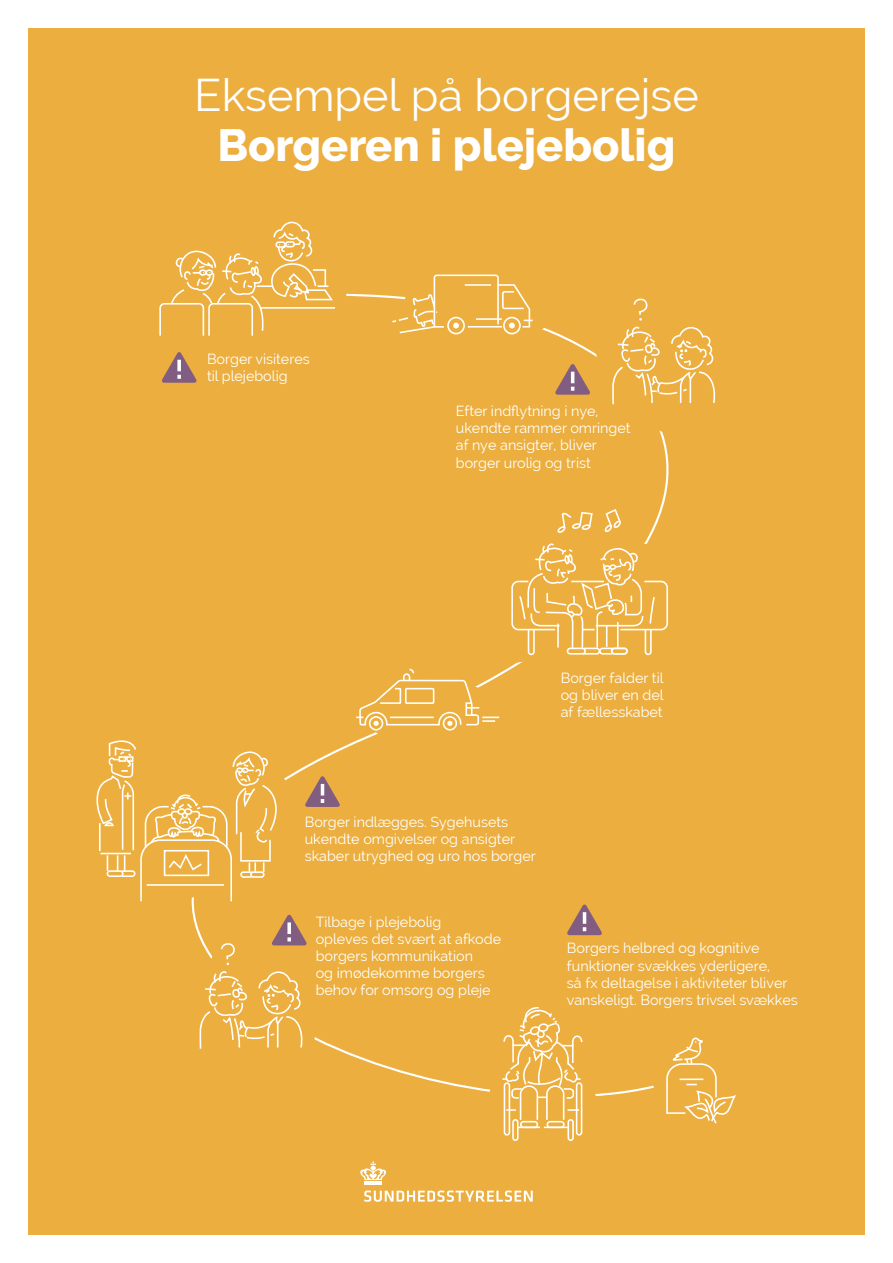
<style>
.page{position:relative;width:893px;height:1263px;background:#fff}
.page>*{position:absolute;margin:0;border:0;box-sizing:border-box;transform-origin:0 0}
.t1{font:45px "Raleway";color:#fff}
.t2{font:800 45px "Raleway";color:#fff}
.t3{font:14.4px/17.2px "Raleway";color:#fff}
</style>
<div class="page">
<div style="left:28px;top:28px;width:836px;height:1207px;background:#ebae3f"></div>
<svg style="left:284px;top:742px;width:69px;height:39px"></svg>
<svg style="left:596px;top:298px;width:120px;height:140px"></svg>
<svg style="left:390px;top:274px;width:168px;height:62px"></svg>
<svg style="left:666px;top:1037px;width:70px;height:87px"></svg>
<svg style="left:557px;top:512px;width:36px;height:21px"></svg>
<svg style="left:604px;top:509px;width:17px;height:24px"></svg>
<svg style="left:356px;top:543px;width:312px;height:200px"></svg>
<hr style="left:390px;top:716px;width:44px;height:2px;background:#fff">
<div style="left:520px;top:1121px;width:18px;height:7px;border:2px solid #fff;border-radius:3px"></div>
<div style="left:546px;top:1121px;width:19px;height:7px;border:2px solid #fff;border-radius:3px"></div>
<div style="left:504px;top:1082px;width:6px;height:53px;border:2px solid #fff;border-radius:2px"></div>
<hr style="left:518px;top:1126px;width:22px;height:2px;background:#fff">
<div style="left:512px;top:1119px;width:7px;height:22px;border:2px solid #fff;border-radius:2px"></div>
<div style="left:576px;top:1082px;width:6px;height:53px;border:2px solid #fff;border-radius:2px"></div>
<hr style="left:544px;top:1126px;width:24px;height:2px;background:#fff">
<div style="left:567px;top:1119px;width:7px;height:22px;border:2px solid #fff;border-radius:2px"></div>
<svg style="left:502px;top:1007px;width:99px;height:114px"></svg>
<svg style="left:159px;top:221px;width:190px;height:115px"></svg>
<svg style="left:96px;top:740px;width:181px;height:163px"></svg>
<svg style="left:555px;top:364px;width:35px;height:31px"></svg>
<svg style="left:161px;top:352px;width:36px;height:31px"></svg>
<svg style="left:567px;top:904px;width:35px;height:31px"></svg>
<svg style="left:305px;top:776px;width:35px;height:31px"></svg>
<svg style="left:192px;top:914px;width:139px;height:135px"></svg>
<hr style="left:364px;top:1181px;width:18px;height:3px;background:#fff">
<svg style="left:360px;top:1161px;width:26px;height:19px"></svg>
<svg style="left:364px;top:1190px;width:169px;height:12px"></svg>
<h1 class="t1" style="left:194px;top:69px;width:506px">Eksempel på borgerejse</h1>
<h1 class="t2" style="left:217px;top:120px;width:459px">Borgeren i plejebolig</h1>
<p class="t3" style="left:207px;top:350px;width:104px">Borger visiteres til plejebolig</p>
<p class="t3" style="left:456px;top:402px;width:176px">Efter indflytning i nye, ukendte rammer omringet af nye ansigter, bliver borger urolig og trist</p>
<p class="t3" style="left:561px;top:669px;width:104px;text-align:justify">Borger falder til og bliver en del af fællesskabet</p>
<p class="t3" style="left:305px;top:813px;width:233px">Borger indlægges. Sygehusets ukendte omgivelser og ansigter skaber utryghed og uro hos borger</p>
<p class="t3" style="left:316px;top:913px;width:187px">Tilbage i plejebolig<br>opleves det svært at afkode borgers kommunikation<br>og imødekomme borgers behov for omsorg og pleje</p>
<p class="t3" style="left:567px;top:940px;width:232px">Borgers helbred og kognitive funktioner svækkes yderligere,<br>så fx deltagelse i aktiviteter bliver vanskeligt. Borgers trivsel svækkes</p>
</div>
